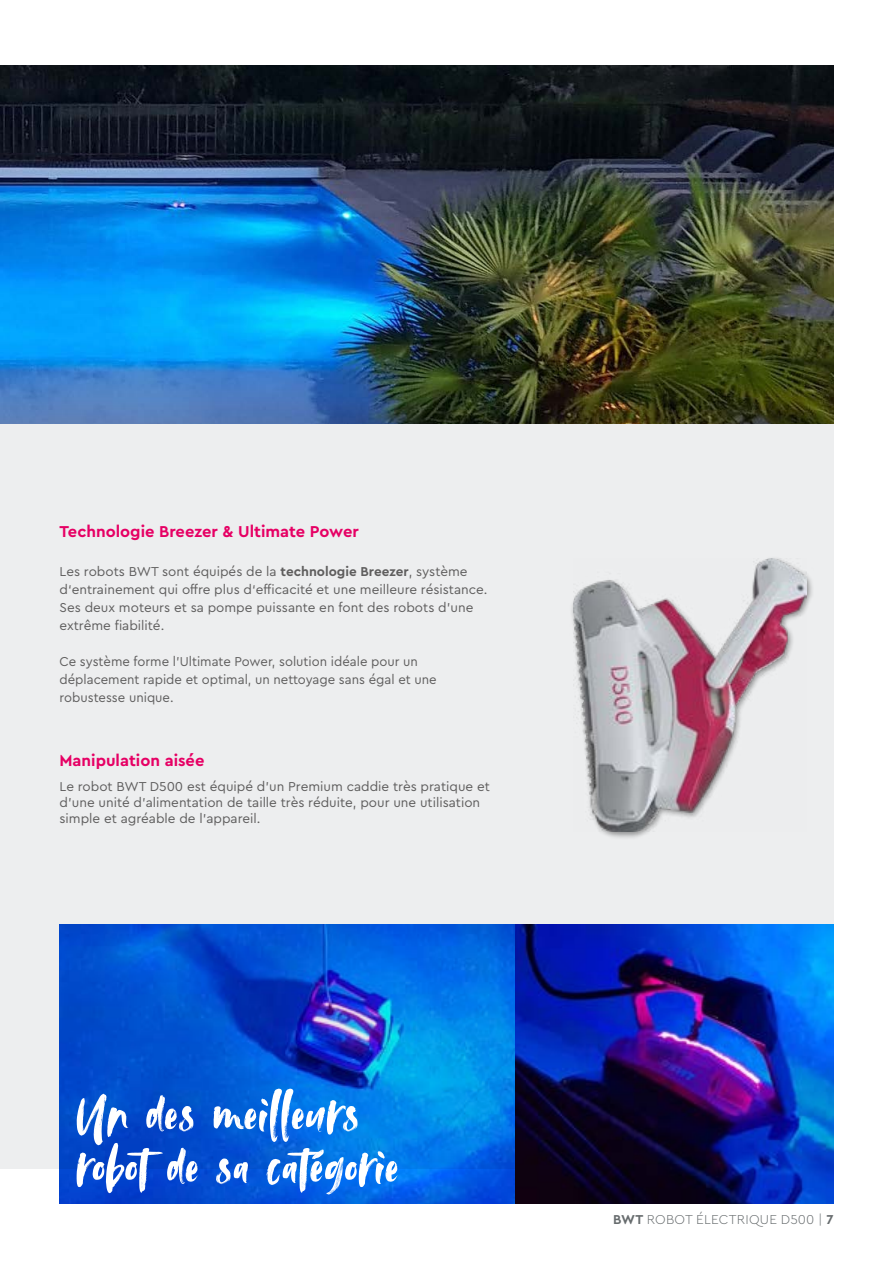
<style>
.page{position:relative;width:893px;height:1263px;background:#fff}
.page>*{position:absolute;margin:0;border:0;box-sizing:border-box;transform-origin:0 0}
.t1{font:60px/52.5px "Avallon";letter-spacing:.01em;color:#fff}
.t2{font:700 16.5px "Cera PRO";color:#e60064}
.t3{font:13.5px/18px "Cera PRO";color:#5f5e5e}
.t4{font:300 13.5px "Cera PRO";letter-spacing:.02em;color:#676c6e}
.s1{font-weight:700}
</style>
<div class="page">
<div style="left:0;top:65px;width:833px;height:1103px;background:#edeeef"></div>
<div style="left:569px;top:556px;width:245px;height:284px;background:#000;opacity:.4"></div>
<img style="left:573px;top:559px;width:234px;height:273px">
<img style="left:60px;top:924px;width:456px;height:279px">
<img style="left:516px;top:924px;width:317px;height:279px">
<img style="left:0;top:65px;width:833px;height:358px">
<p class="t2" style="left:60px;top:520px;width:301px">Technologie Breezer &amp; Ultimate Power</p>
<p class="t3" style="left:60px;top:562px;width:429px">Les robots BWT sont équipés de la <span class="s1">technologie Breezer</span>, système d‘entrainement qui offre plus d‘efficacité et une meilleure résistance.<br>Ses deux moteurs et sa pompe puissante en font des robots d’une extrême fiabilité.</p>
<p class="t3" style="left:60px;top:652px;width:379px">Ce système forme l’Ultimate Power, solution idéale pour un déplacement rapide et optimal, un nettoyage sans égal et une robustesse unique.</p>
<p class="t2" style="left:60px;top:750px;width:146px">Manipulation aisée</p>
<p class="t3" style="left:60px;top:778px;width:432px;line-height:16.2px">Le robot BWT D500 est équipé d’un Premium caddie très pratique et d’une unité d’alimentation de taille très réduite, pour une utilisation simple et agréable de l’appareil.</p>
<h1 class="t1" style="left:75px;top:1092px;width:324px">Un des meilleurs robot de sa catégorie</h1>
<p class="t4" style="left:613px;top:1210px;width:222px"><span class="s1">BWT</span> ROBOT ÉLECTRIQUE D500 | <span class="s1">7</span></p>
</div>
